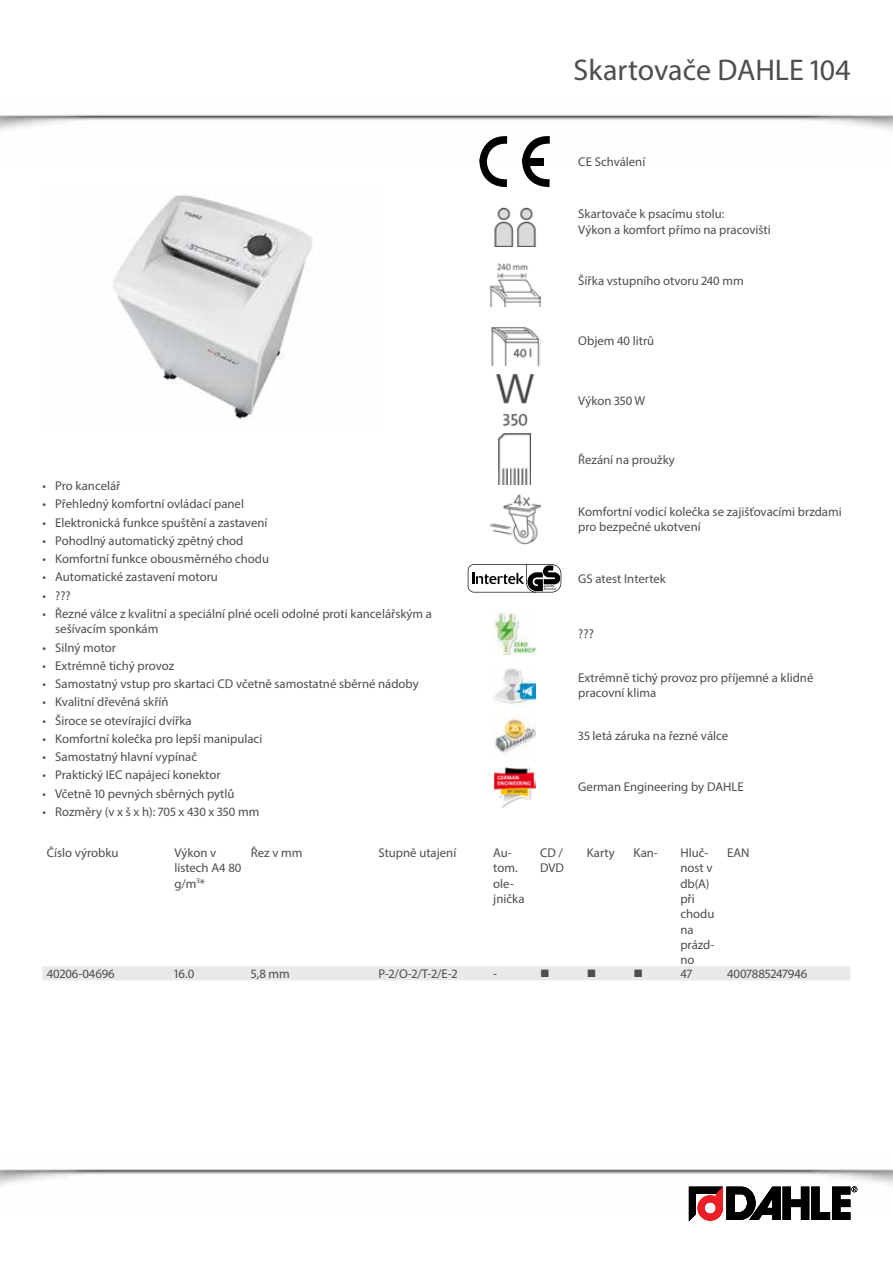
<style>
.page{position:relative;width:893px;height:1263px;background:#fff}
.page>*{position:absolute;margin:0;border:0;box-sizing:border-box;transform-origin:0 0}
.t1{font:30px "Myriad Pro";color:#4d4d4f}
.t2{font:12.75px/15.3px "Myriad Pro";color:#4d4d4f}
.t3{font:12.75px "Wingdings";color:#4d4d4f}
</style>
<div class="page">
<img style="left:0;top:114px;width:893px;height:30px">
<img style="left:0;top:1169px;width:893px;height:47px">
<svg style="left:689px;top:1186px;width:168px;height:35px"></svg>
<img style="left:113px;top:195px;width:199px;height:225px">
<svg style="left:479px;top:136px;width:28px;height:51px"></svg>
<svg style="left:522px;top:136px;width:28px;height:51px"></svg>
<img style="left:494px;top:207px;width:42px;height:40px">
<img style="left:489px;top:263px;width:51px;height:43px">
<img style="left:491px;top:327px;width:49px;height:39px">
<img style="left:495px;top:374px;width:40px;height:51px">
<img style="left:499px;top:434px;width:31px;height:51px">
<img style="left:489px;top:494px;width:51px;height:50px">
<svg style="left:468px;top:564px;width:93px;height:28px"></svg>
<img style="left:493px;top:612px;width:43px;height:43px">
<img style="left:493px;top:668px;width:43px;height:38px">
<img style="left:493px;top:714px;width:43px;height:43px">
<img style="left:493px;top:767px;width:43px;height:41px">
<div style="left:43px;top:966px;width:807px;height:14px;background:#e9e9ea"></div>
<h1 class="t1" style="left:574px;top:51px;width:278px">Skartovače DAHLE 104</h1>
<p class="t2" style="left:578px;top:154px;width:69px">CE Schválení</p>
<p class="t2" style="left:578px;top:206px;width:194px">Skartovače k psacímu stolu:<br>Výkon a komfort přímo na pracovišti</p>
<p class="t2" style="left:578px;top:273px;width:167px">Šířka vstupního otvoru 240 mm</p>
<p class="t2" style="left:578px;top:333px;width:77px">Objem 40 litrů</p>
<p class="t2" style="left:43px;top:478px;width:79px">• Pro kancelář</p>
<p class="t2" style="left:43px;top:496px;width:203px">• Přehledný komfortní ovládací panel</p>
<p class="t2" style="left:43px;top:514px;width:226px">• Elektronická funkce spuštění a zastavení</p>
<p class="t2" style="left:43px;top:533px;width:202px">• Pohodlný automatický zpětný chod</p>
<p class="t2" style="left:43px;top:551px;width:228px">• Komfortní funkce obousměrného chodu</p>
<p class="t2" style="left:43px;top:569px;width:177px">• Automatické zastavení motoru</p>
<p class="t2" style="left:43px;top:588px;width:30px">• ???</p>
<p class="t2" style="left:55px;top:606px;width:378px;text-indent:-13px">• Řezné válce z kvalitní a speciální plné oceli odolné proti kancelářským a sešívacím sponkám</p>
<p class="t2" style="left:43px;top:639px;width:75px">• Silný motor</p>
<p class="t2" style="left:43px;top:658px;width:133px">• Extrémně tichý provoz</p>
<p class="t2" style="left:43px;top:676px;width:378px">• Samostatný vstup pro skartaci CD včetně samostatné sběrné nádoby</p>
<p class="t2" style="left:43px;top:694px;width:128px">• Kvalitní dřevěná skříň</p>
<p class="t2" style="left:43px;top:712px;width:151px">• Široce se otevírající dvířka</p>
<p class="t2" style="left:43px;top:731px;width:221px">• Komfortní kolečka pro lepší manipulaci</p>
<p class="t2" style="left:43px;top:749px;width:156px">• Samostatný hlavní vypínač</p>
<p class="t2" style="left:43px;top:767px;width:179px">• Praktický IEC napájecí konektor</p>
<p class="t2" style="left:43px;top:786px;width:193px">• Včetně 10 pevných sběrných pytlů</p>
<p class="t2" style="left:43px;top:804px;width:218px">• Rozměry (v x š x h): 705 x 430 x 350 mm</p>
<p class="t2" style="left:578px;top:392px;width:69px">Výkon 350 W</p>
<p class="t2" style="left:578px;top:452px;width:98px">Řezání na proužky</p>
<p class="t2" style="left:578px;top:504px;width:265px">Komfortní vodicí kolečka se zajišťovacími brzdami pro bezpečné ukotvení</p>
<p class="t2" style="left:578px;top:571px;width:89px">GS atest Intertek</p>
<p class="t2" style="left:578px;top:626px;width:17px">???</p>
<p class="t2" style="left:578px;top:670px;width:237px">Extrémně tichý provoz pro příjemné a klidné pracovní klima</p>
<p class="t2" style="left:578px;top:728px;width:151px">35 letá záruka na řezné válce</p>
<p class="t2" style="left:578px;top:779px;width:167px">German Engineering by DAHLE</p>
<p class="t2" style="left:47px;top:845px;width:73px">Číslo výrobku</p>
<p class="t2" style="left:174px;top:845px;width:69px">Výkon v listech A4 80 g/m<sup>3</sup>*</p>
<p class="t2" style="left:251px;top:845px;width:53px">Řez v mm</p>
<p class="t2" style="left:378px;top:845px;width:79px">Stupně utajení</p>
<p class="t2" style="left:493px;top:845px;width:33px">Au&shy;tom. ole&shy;jnička</p>
<p class="t2" style="left:540px;top:845px;width:26px">CD /<br>DVD</p>
<p class="t2" style="left:587px;top:845px;width:30px">Karty</p>
<p class="t2" style="left:634px;top:845px;width:26px">Kan-</p>
<p class="t2" style="left:680px;top:845px;width:36px">Hluč&shy;nost v db(A) při chodu na prázd&shy;no</p>
<p class="t2" style="left:727px;top:845px;width:24px">EAN</p>
<p class="t2" style="left:47px;top:966px;width:70px">40206-04696</p>
<p class="t2" style="left:174px;top:966px;width:21px">16.0</p>
<p class="t2" style="left:251px;top:966px;width:41px">5,8 mm</p>
<p class="t2" style="left:378px;top:966px;width:81px">P-2/O-2/T-2/E-2</p>
<p class="t2" style="left:493px;top:966px;width:5px">-</p>
<p class="t3" style="left:540px;top:967px;width:11px">■</p>
<p class="t3" style="left:587px;top:967px;width:11px">■</p>
<p class="t3" style="left:634px;top:967px;width:11px">■</p>
<p class="t2" style="left:680px;top:966px;width:13px">47</p>
<p class="t2" style="left:727px;top:966px;width:82px">4007885247946</p>
</div>
